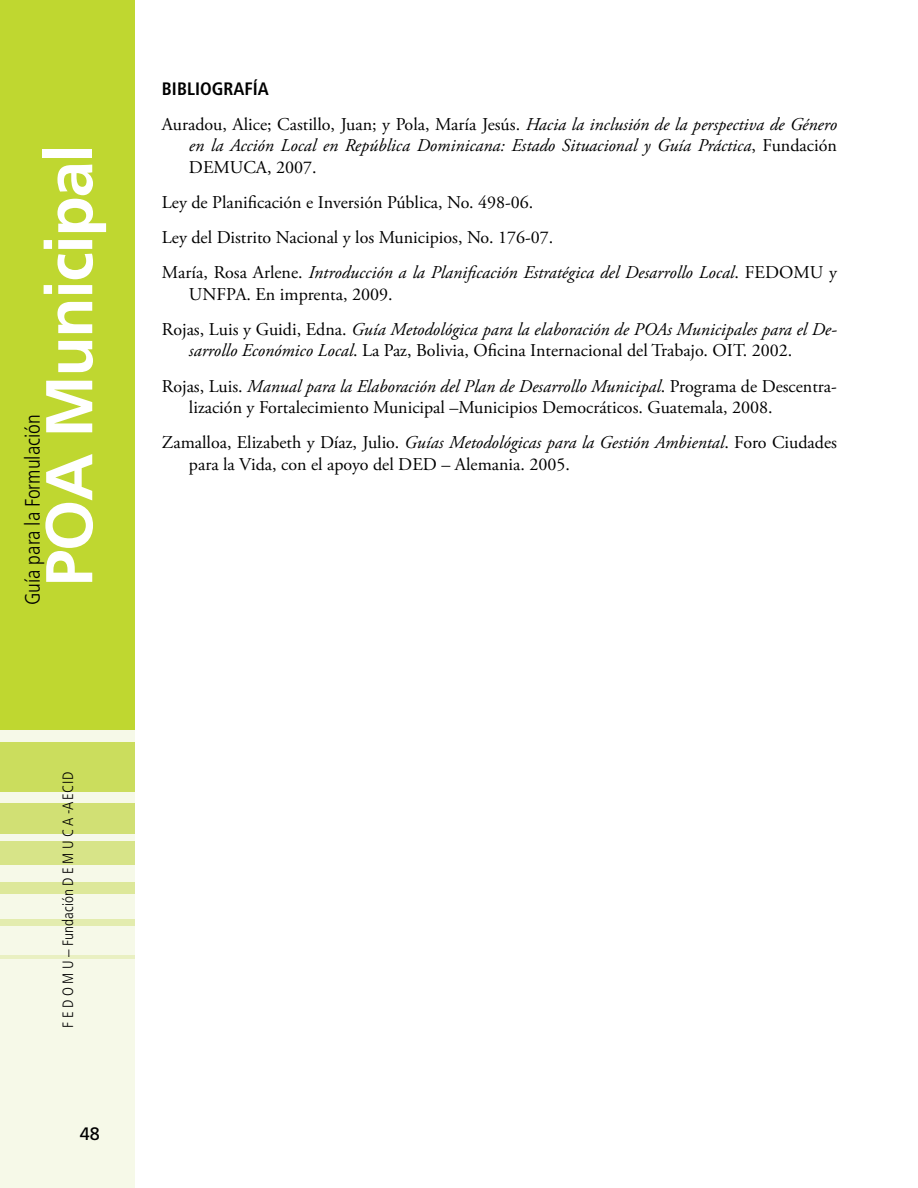
<style>
.page{position:relative;width:918px;height:1188px;background:#fff}
.page>*{position:absolute;margin:0;border:0;box-sizing:border-box;transform-origin:0 0}
.t1{font:700 66px "Frutiger LT Std";letter-spacing:-.02em;color:#fff}
.t2{font:300 condensed 21px "Frutiger LT Std";color:#000}
.t3{font:18px/35.1px "Adobe Garamond Pro";color:#000}
.t4{font:italic 18px/21.6px "Adobe Garamond Pro";color:#000;text-align:justify}
.t5{font:700 condensed 18px "Frutiger LT Std";color:#000}
.t6{font:18px "Frutiger LT Std";color:#000}
.t7{font:300 condensed 15px "Frutiger LT Std";color:#000}
.s1{font-style:normal}
.s2{font-style:italic}
</style>
<div class="page">
<div style="left:0;top:0;width:135px;height:730px;background:#bfd730"></div>
<div style="left:0;top:730px;width:135px;height:458px;background:#f6f9e8"></div>
<div style="left:0;top:804px;width:135px;height:30px;background:#d1e074"></div>
<div style="left:0;top:742px;width:135px;height:50px;background:#cbdd5d"></div>
<div style="left:0;top:842px;width:135px;height:23px;background:#d7e488"></div>
<div style="left:0;top:882px;width:135px;height:12px;background:#dde89a"></div>
<div style="left:0;top:919px;width:135px;height:7px;background:#e3ecae"></div>
<hr style="left:0;top:955px;width:135px;height:3px;background:#e9f0c2">
<h1 class="t1" style="left:31px;top:586px;width:444px;rotate:-90deg">POA Municipal</h1>
<p class="t2" style="left:21px;top:605px;width:192px;rotate:-90deg">Guía para la Formulación</p>
<p class="t5" style="left:162px;top:78px;width:108px">BIBLIOGRAFÍA</p>
<p class="t4" style="left:189px;top:114px;width:650px;text-indent:-27px"><span class="s1">Auradou, Alice; Castillo, Juan; y Pola, María Jesús.</span> Hacia la inclusión de la perspectiva de Género en la Acción Local en República Dominicana: Estado Situacional y Guía Práctica<span class="s1">, Fundación DEMUCA, 2007.</span></p>
<p class="t3" style="left:162px;top:185px;width:676px">Ley de Planificación e Inversión Pública, No. 498-06.<br>Ley del Distrito Nacional y los Municipios, No. 176-07.<br>María, Rosa Arlene. <span class="s2">Introducción a la Planificación Estratégica del Desarrollo Local</span>. FEDOMU y</p>
<p class="t4" style="left:162px;top:277px;width:676px;line-height:35.1px;text-indent:27px"><span class="s1">UNFPA. En imprenta, 2009.<br>Rojas, Luis y Guidi, Edna.</span> Guía Metodológica para la elaboración de POAs Municipales para el De-</p>
<p class="t3" style="left:162px;top:334px;width:676px;text-indent:27px"><span class="s2">sarrollo Económico Local</span>. La Paz, Bolivia, Oficina Internacional del Trabajo. OIT. 2002.<br>Rojas, Luis. <span class="s2">Manual para la Elaboración del Plan de Desarrollo Municipal</span>. Programa de Descentra-</p>
<p class="t3" style="left:162px;top:390px;width:677px;text-indent:27px">lización y Fortalecimiento Municipal –Municipios Democráticos. Guatemala, 2008.<br>Zamalloa, Elizabeth y Díaz, Julio. <span class="s2">Guías Metodológicas para la Gestión Ambiental</span>. Foro Ciudades</p>
<p class="t3" style="left:189px;top:447px;width:382px">para la Vida, con el apoyo del DED – Alemania. 2005.</p>
<p class="t7" style="left:59px;top:1028px;width:258px;rotate:-90deg">F E D O M U – Fundación D E M U C A -AECID</p>
<p class="t6" style="left:80px;top:1123px;width:22px">48</p>
</div>
